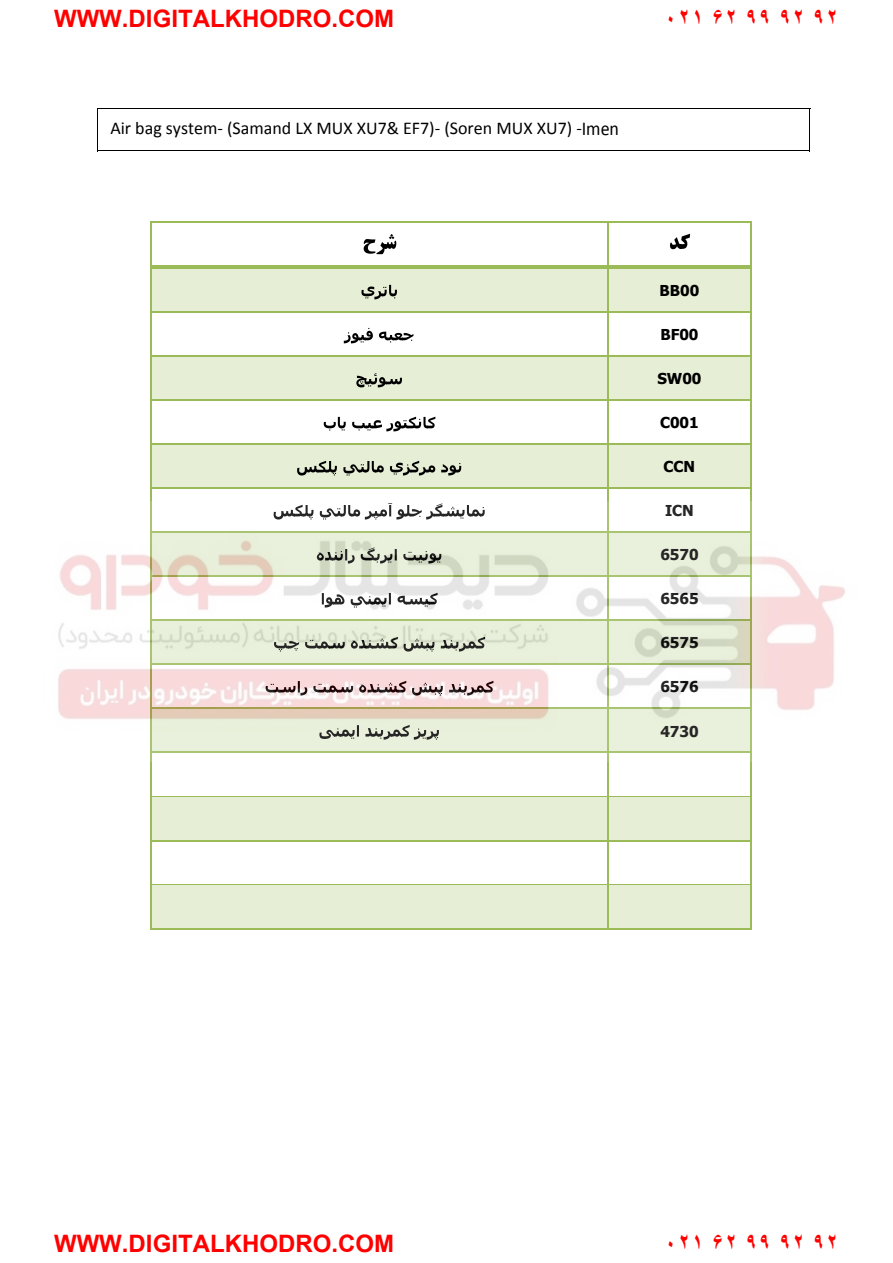
<style>
.page{position:relative;width:893px;height:1263px;background:#fff}
.page>*{position:absolute;margin:0;border:0;box-sizing:border-box;transform-origin:0 0}
.t1{font:700 24px "Arial";color:#f00}
.t2{font:18px "Calibri";color:#000}
.t3{font:700 15px "Tahoma";color:#000}
.s1{font-size:19.65px}
</style>
<div class="page">
<hr style="left:97px;top:108px;width:713px;height:1px;background:#000">
<hr style="left:97px;top:109px;width:1px;height:42px;background:#000">
<hr style="left:97px;top:151px;width:542px;height:1px;background:#000">
<hr style="left:640px;top:151px;width:169px;height:1px;background:#000">
<hr style="left:809px;top:109px;width:1px;height:42px;background:#000">
<svg style="left:670px;top:234px;width:20px;height:15px"></svg>
<svg style="left:364px;top:234px;width:32px;height:20px"></svg>
<hr style="left:150px;top:222px;width:457px;height:1px;background:#9bbb59">
<hr style="left:609px;top:222px;width:141px;height:1px;background:#9bbb59">
<hr style="left:150px;top:223px;width:1px;height:43px;background:#9bbb59">
<hr style="left:607px;top:223px;width:2px;height:43px;background:#9bbb59">
<hr style="left:750px;top:223px;width:1px;height:43px;background:#9bbb59">
<div style="left:609px;top:269px;width:141px;height:43px;background:#e6eed5"></div>
<div style="left:151px;top:269px;width:456px;height:43px;background:#e6eed5"></div>
<svg style="left:361px;top:285px;width:36px;height:14px"></svg>
<hr style="left:151px;top:266px;width:456px;height:3px;background:#9bbb59">
<hr style="left:607px;top:266px;width:143px;height:3px;background:#9bbb59">
<hr style="left:150px;top:269px;width:1px;height:43px;background:#9bbb59">
<hr style="left:607px;top:269px;width:2px;height:43px;background:#9bbb59">
<hr style="left:750px;top:269px;width:1px;height:43px;background:#9bbb59">
<svg style="left:344px;top:328px;width:29px;height:15px"></svg>
<svg style="left:379px;top:332px;width:34px;height:10px"></svg>
<hr style="left:151px;top:312px;width:456px;height:1px;background:#9bbb59">
<hr style="left:609px;top:312px;width:141px;height:1px;background:#9bbb59">
<hr style="left:150px;top:313px;width:1px;height:43px;background:#9bbb59">
<hr style="left:607px;top:313px;width:2px;height:43px;background:#9bbb59">
<hr style="left:750px;top:313px;width:1px;height:43px;background:#9bbb59">
<div style="left:609px;top:357px;width:141px;height:43px;background:#e6eed5"></div>
<div style="left:151px;top:357px;width:456px;height:43px;background:#e6eed5"></div>
<svg style="left:356px;top:373px;width:46px;height:14px"></svg>
<hr style="left:151px;top:356px;width:456px;height:1px;background:#9bbb59">
<hr style="left:609px;top:356px;width:141px;height:1px;background:#9bbb59">
<hr style="left:150px;top:357px;width:1px;height:43px;background:#9bbb59">
<hr style="left:607px;top:357px;width:2px;height:43px;background:#9bbb59">
<hr style="left:750px;top:357px;width:1px;height:43px;background:#9bbb59">
<svg style="left:324px;top:417px;width:22px;height:14px"></svg>
<svg style="left:352px;top:417px;width:83px;height:14px"></svg>
<hr style="left:151px;top:400px;width:456px;height:1px;background:#9bbb59">
<hr style="left:609px;top:400px;width:141px;height:1px;background:#9bbb59">
<hr style="left:150px;top:401px;width:1px;height:43px;background:#9bbb59">
<hr style="left:607px;top:401px;width:2px;height:43px;background:#9bbb59">
<hr style="left:750px;top:401px;width:1px;height:43px;background:#9bbb59">
<div style="left:609px;top:445px;width:141px;height:43px;background:#e6eed5"></div>
<div style="left:151px;top:445px;width:456px;height:43px;background:#e6eed5"></div>
<svg style="left:390px;top:461px;width:45px;height:15px"></svg>
<svg style="left:441px;top:463px;width:20px;height:13px"></svg>
<svg style="left:297px;top:461px;width:40px;height:15px"></svg>
<svg style="left:343px;top:461px;width:41px;height:15px"></svg>
<hr style="left:151px;top:444px;width:456px;height:1px;background:#9bbb59">
<hr style="left:609px;top:444px;width:141px;height:1px;background:#9bbb59">
<hr style="left:150px;top:445px;width:1px;height:43px;background:#9bbb59">
<hr style="left:607px;top:445px;width:2px;height:43px;background:#9bbb59">
<hr style="left:750px;top:445px;width:1px;height:43px;background:#9bbb59">
<hr style="left:151px;top:488px;width:456px;height:1px;background:#9bbb59">
<hr style="left:609px;top:488px;width:141px;height:1px;background:#9bbb59">
<hr style="left:150px;top:489px;width:1px;height:43px;background:#9bbb59">
<hr style="left:607px;top:489px;width:2px;height:43px;background:#9bbb59">
<hr style="left:750px;top:489px;width:1px;height:43px;background:#9bbb59">
<hr style="left:150px;top:753px;width:1px;height:43px;background:#9bbb59">
<hr style="left:607px;top:753px;width:2px;height:43px;background:#9bbb59">
<hr style="left:750px;top:753px;width:1px;height:43px;background:#9bbb59">
<div style="left:609px;top:797px;width:141px;height:43px;background:#e6eed5"></div>
<div style="left:151px;top:797px;width:456px;height:43px;background:#e6eed5"></div>
<hr style="left:151px;top:796px;width:456px;height:1px;background:#9bbb59">
<hr style="left:609px;top:796px;width:141px;height:1px;background:#9bbb59">
<hr style="left:150px;top:797px;width:1px;height:43px;background:#9bbb59">
<hr style="left:607px;top:797px;width:2px;height:43px;background:#9bbb59">
<hr style="left:750px;top:797px;width:1px;height:43px;background:#9bbb59">
<hr style="left:151px;top:840px;width:456px;height:1px;background:#9bbb59">
<hr style="left:609px;top:840px;width:141px;height:1px;background:#9bbb59">
<hr style="left:150px;top:841px;width:1px;height:43px;background:#9bbb59">
<hr style="left:607px;top:841px;width:2px;height:43px;background:#9bbb59">
<hr style="left:750px;top:841px;width:1px;height:43px;background:#9bbb59">
<div style="left:609px;top:885px;width:141px;height:43px;background:#e6eed5"></div>
<div style="left:151px;top:885px;width:456px;height:43px;background:#e6eed5"></div>
<hr style="left:151px;top:884px;width:456px;height:1px;background:#9bbb59">
<hr style="left:609px;top:884px;width:141px;height:1px;background:#9bbb59">
<hr style="left:150px;top:885px;width:1px;height:44px;background:#9bbb59">
<hr style="left:150px;top:928px;width:457px;height:1px;background:#9bbb59">
<hr style="left:607px;top:885px;width:2px;height:44px;background:#9bbb59">
<hr style="left:609px;top:928px;width:141px;height:1px;background:#9bbb59">
<hr style="left:750px;top:885px;width:1px;height:44px;background:#9bbb59">
<img style="left:58px;top:501px;width:787px;height:261px">
<p class="t1" style="left:54px;top:2px;width:341px">WWW.DIGITALKHODRO.COM</p>
<p class="t1" style="left:664px;top:2px;width:176px">۰۲۱ ۶۲ ۹۹ ۹۲ ۹۲</p>
<p class="t2" style="left:110px;top:117px;width:510px">Air bag system- (Samand LX MUX XU7&amp; EF7)- (Soren MUX XU7) -<span class="s1">Imen</span></p>
<p class="t3" style="left:659px;top:280px;width:41px">BB00</p>
<p class="t3" style="left:660px;top:324px;width:40px">BF00</p>
<p class="t3" style="left:657px;top:368px;width:46px">SW00</p>
<p class="t3" style="left:660px;top:412px;width:40px">C001</p>
<p class="t3" style="left:663px;top:456px;width:33px">CCN</p>
<p class="t3" style="left:665px;top:500px;width:30px">ICN</p>
<p class="t3" style="left:660px;top:544px;width:40px">6570</p>
<p class="t3" style="left:660px;top:588px;width:40px">6565</p>
<p class="t3" style="left:660px;top:632px;width:40px">6575</p>
<p class="t3" style="left:660px;top:676px;width:40px">6576</p>
<p class="t3" style="left:660px;top:721px;width:40px">4730</p>
<p class="t1" style="left:54px;top:1227px;width:341px">WWW.DIGITALKHODRO.COM</p>
<p class="t1" style="left:664px;top:1227px;width:176px">۰۲۱ ۶۲ ۹۹ ۹۲ ۹۲</p>
</div>
